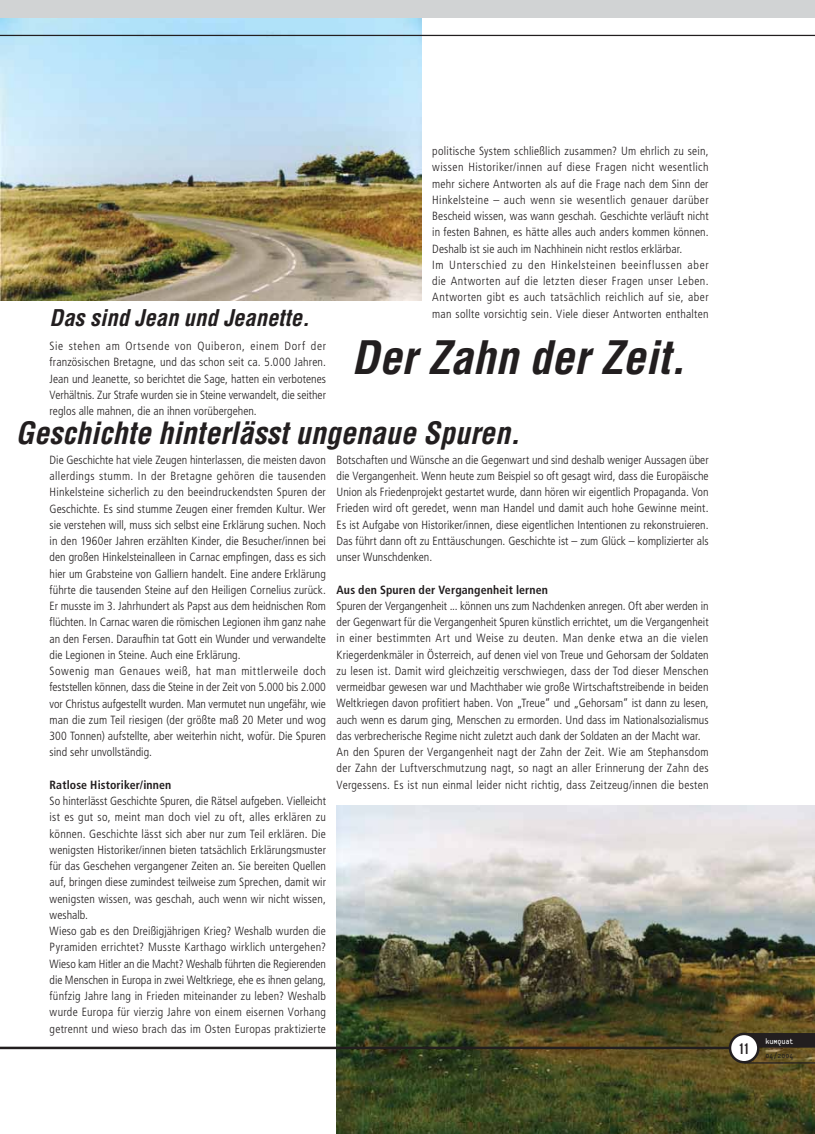
<style>
.page{position:relative;width:815px;height:1134px;background:#fff}
.page>*{position:absolute;margin:0;border:0;box-sizing:border-box;transform-origin:0 0}
.t1{font:italic 700 condensed 45px "Helvetica";color:#221e1f}
.t2{font:italic 700 condensed 30px "Helvetica";color:#221e1f}
.t3{font:italic 700 condensed 22.5px "Helvetica";color:#221e1f}
.t4{font:900 extra-condensed 15px "Helvetica";color:#221e1f}
.t5{font:300 condensed 11.88px/16.2px "Frutiger";letter-spacing:.01em;color:#221e1f}
.t6{font:700 condensed 11.88px "Frutiger";letter-spacing:.01em;color:#221e1f}
.t7{font:8.75px "Platelet";color:#fff}
.t8{font:8.75px "Platelet";color:#221e1f}
</style>
<div class="page">
<img style="left:0;top:18px;width:422px;height:282px">
<img style="left:337px;top:805px;width:478px;height:329px">
<svg style="left:748px;top:1033px;width:67px;height:14px"></svg>
<hr style="left:744px;top:1062px;width:71px;height:1px;background:#221e1f">
<hr style="left:0;top:35px;width:815px;height:1px;background:#221e1f">
<hr style="left:0;top:1047px;width:732px;height:2px;background:#221e1f">
<div style="left:0;top:0;width:815px;height:18px;background:#d1d3d4"></div>
<div style="left:730px;top:1034px;width:28px;height:28px;background:#fff;border-radius:50%"></div>
<div style="left:729px;top:1033px;width:31px;height:30px;border:2px solid #221e1f;border-radius:50%"></div>
<h3 class="t3" style="left:50px;top:304px;width:261px">Das sind Jean und Jeanette.</h3>
<p class="t5" style="left:50px;top:338px;width:278px;text-align:justify">Sie stehen am Ortsende von Quiberon, einem Dorf der französischen Bretagne, und das schon seit ca. 5.000 Jahren.<br>Jean und Jeanette, so berichtet die Sage, hatten ein verbotenes Verhältnis. Zur Strafe wurden sie in Steine verwandelt, die seither reglos alle mahnen, die an ihnen vorübergehen.</p>
<p class="t5" style="left:432px;top:143px;width:278px">politische System schließlich zusammen? Um ehrlich zu sein, wissen Historiker/innen auf diese Fragen nicht wesentlich mehr sichere Antworten als auf die Frage nach dem Sinn der Hinkelsteine – auch wenn sie wesentlich genauer darüber Bescheid wissen, was wann geschah. Geschichte verläuft nicht in festen Bahnen, es hätte alles auch anders kommen können.<br>Deshalb ist sie auch im Nachhinein nicht restlos erklärbar.<br>Im Unterschied zu den Hinkelsteinen beeinflussen aber die Antworten auf die letzten dieser Fragen unser Leben.<br>Antworten gibt es auch tatsächlich reichlich auf sie, aber man sollte vorsichtig sein. Viele dieser Antworten enthalten</p>
<h1 class="t1" style="left:352px;top:330px;width:335px">Der Zahn der Zeit.</h1>
<h2 class="t2" style="left:16px;top:415px;width:506px">Geschichte hinterlässt ungenaue Spuren.</h2>
<p class="t5" style="left:50px;top:452px;width:278px">Die Geschichte hat viele Zeugen hinterlassen, die meisten davon allerdings stumm. In der Bretagne gehören die tausenden Hinkelsteine sicherlich zu den beeindruckendsten Spuren der Geschichte. Es sind stumme Zeugen einer fremden Kultur. Wer sie verstehen will, muss sich selbst eine Erklärung suchen. Noch in den 1960er Jahren erzählten Kinder, die Besucher/innen bei den großen Hinkelsteinalleen in Carnac empfingen, dass es sich hier um Grabsteine von Galliern handelt. Eine andere Erklärung führte die tausenden Steine auf den Heiligen Cornelius zurück.<br>Er musste im 3. Jahrhundert als Papst aus dem heidnischen Rom flüchten. In Carnac waren die römischen Legionen ihm ganz nahe an den Fersen. Daraufhin tat Gott ein Wunder und verwandelte die Legionen in Steine. Auch eine Erklärung.<br>Sowenig man Genaues weiß, hat man mittlerweile doch feststellen können, dass die Steine in der Zeit von 5.000 bis 2.000 vor Christus aufgestellt wurden. Man vermutet nun ungefähr, wie man die zum Teil riesigen (der größte maß 20 Meter und wog 300 Tonnen) aufstellte, aber weiterhin nicht, wofür. Die Spuren sind sehr unvollständig.</p>
<p class="t6" style="left:50px;top:778px;width:123px">Ratlose Historiker/innen</p>
<p class="t5" style="left:50px;top:793px;width:278px">So hinterlässt Geschichte Spuren, die Rätsel aufgeben. Vielleicht ist es gut so, meint man doch viel zu oft, alles erklären zu können. Geschichte lässt sich aber nur zum Teil erklären. Die wenigsten Historiker/innen bieten tatsächlich Erklärungsmuster für das Geschehen vergangener Zeiten an. Sie bereiten Quellen auf, bringen diese zumindest teilweise zum Sprechen, damit wir wenigsten wissen, was geschah, auch wenn wir nicht wissen, weshalb.<br>Wieso gab es den Dreißigjährigen Krieg? Weshalb wurden die Pyramiden errichtet? Musste Karthago wirklich untergehen?<br>Wieso kam Hitler an die Macht? Weshalb führten die Regierenden die Menschen in Europa in zwei Weltkriege, ehe es ihnen gelang, fünfzig Jahre lang in Frieden miteinander zu leben? Weshalb wurde Europa für vierzig Jahre von einem eisernen Vorhang getrennt und wieso brach das im Osten Europas praktizierte</p>
<p class="t5" style="left:337px;top:452px;width:374px;text-align:justify">Botschaften und Wünsche an die Gegenwart und sind deshalb weniger Aussagen über die Vergangenheit. Wenn heute zum Beispiel so oft gesagt wird, dass die Europäische Union als Friedenprojekt gestartet wurde, dann hören wir eigentlich Propaganda. Von Frieden wird oft geredet, wenn man Handel und damit auch hohe Gewinne meint.<br>Es ist Aufgabe von Historiker/innen, diese eigentlichen Intentionen zu rekonstruieren.<br>Das führt dann oft zu Enttäuschungen. Geschichte ist – zum Glück – komplizierter als unser Wunschdenken.</p>
<p class="t6" style="left:337px;top:582px;width:213px">Aus den Spuren der Vergangenheit lernen</p>
<p class="t5" style="left:337px;top:598px;width:374px">Spuren der Vergangenheit ... können uns zum Nachdenken anregen. Oft aber werden in der Gegenwart für die Vergangenheit Spuren künstlich errichtet, um die Vergangenheit in einer bestimmten Art und Weise zu deuten. Man denke etwa an die vielen Kriegerdenkmäler in Österreich, auf denen viel von Treue und Gehorsam der Soldaten zu lesen ist. Damit wird gleichzeitig verschwiegen, dass der Tod dieser Menschen vermeidbar gewesen war und Machthaber wie große Wirtschaftstreibende in beiden Weltkriegen davon profitiert haben. Von „Treue“ und „Gehorsam“ ist dann zu lesen, auch wenn es darum ging, Menschen zu ermorden. Und dass im Nationalsozialismus das verbrecherische Regime nicht zuletzt auch dank der Soldaten an der Macht war.<br>An den Spuren der Vergangenheit nagt der Zahn der Zeit. Wie am Stephansdom der Zahn der Luftverschmutzung nagt, so nagt an aller Erinnerung der Zahn des Vergessens. Es ist nun einmal leider nicht richtig, dass Zeitzeug/innen die besten</p>
<p class="t4" style="left:739px;top:1040px;width:11px">11</p>
<p class="t7" style="left:765px;top:1038px;width:30px">kuMquat</p>
<p class="t8" style="left:765px;top:1052px;width:30px">04/2004</p>
</div>
